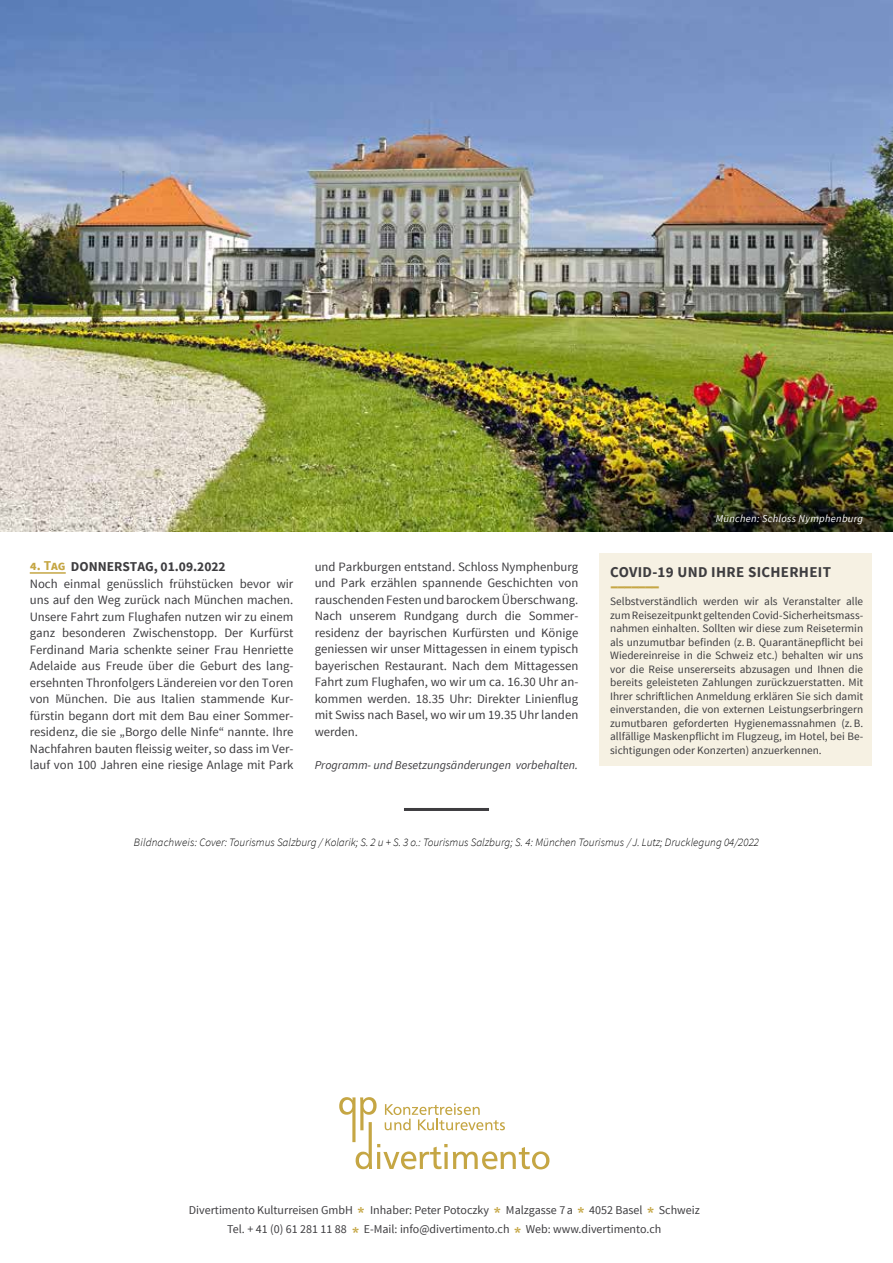
<style>
.page{position:relative;width:893px;height:1263px;background:#fff}
.page>*{position:absolute;margin:0;border:0;box-sizing:border-box;transform-origin:0 0}
.t1{font:900 18px "Source Sans Pro";color:#c5a644}
.t2{font:700 15px "Source Sans Pro";letter-spacing:.02em;color:#3e3d40}
.t3{font:700 13.5px "Source Sans Pro";color:#3e3d40}
.t4{font:12.75px/16.5px "Source Sans Pro";color:#3e3d40;text-align:justify}
.t5{font:12px/19.5px "Source Sans Pro";color:#3e3d40;text-align:center}
.t6{font:italic 12px "Source Sans Pro";color:#3e3d40}
.t7{font:11.25px/13.5px "Source Sans Pro";color:#3e3d40;text-align:justify}
.t8{font:italic 300 11.25px "Source Sans Pro";color:#000}
.t9{font:italic 10.5px "Source Sans Pro";letter-spacing:.03em;color:#fff}
.s1{color:#c5a644}
.s2{font-family:"Source Serif Pro";font-weight:700;font-size:15px;color:#c5a644}
</style>
<div class="page">
<img style="left:0;top:0;width:893px;height:531px">
<svg style="left:339px;top:1097px;width:210px;height:72px"></svg>
<hr style="left:30px;top:572px;width:36px;height:2px;background:#c5a644">
<hr style="left:404px;top:808px;width:85px;height:3px;background:#3e3d40">
<div style="left:600px;top:553px;width:272px;height:212px;background:#f6f1e3"></div>
<p class="t3" style="left:30px;top:558px;width:197px"><span class="s1">4. Tag</span> DONNERSTAG, 01.09.2022</p>
<p class="t4" style="left:30px;top:576px;width:265px">Noch einmal genüsslich frühstücken bevor wir uns auf den Weg zurück nach München machen.<br>Unsere Fahrt zum Flughafen nutzen wir zu einem ganz besonderen Zwischenstopp. Der Kurfürst Ferdinand Maria schenkte seiner Frau Henriette Adelaide aus Freude über die Geburt des lang&shy;ersehnten Thronfolgers Ländereien vor den Toren von München. Die aus Italien stammende Kur&shy;fürstin begann dort mit dem Bau einer Sommer&shy;residenz, die sie „Borgo delle Ninfe“ nannte. Ihre Nachfahren bauten fleissig weiter, so dass im Ver&shy;lauf von 100 Jahren eine riesige Anlage mit Park</p>
<p class="t4" style="left:315px;top:559px;width:265px">und Parkburgen entstand. Schloss Nymphenburg und Park erzählen spannende Geschichten von rauschenden Festen und barockem Überschwang.<br>Nach unserem Rundgang durch die Sommer&shy;residenz der bayrischen Kurfürsten und Könige geniessen wir unser Mittagessen in einem typisch bayerischen Restaurant. Nach dem Mittagessen Fahrt zum Flughafen, wo wir um ca. 16.30 Uhr an&shy;kommen werden. 18.35 Uhr: Direkter Linienflug mit Swiss nach Basel, wo wir um 19.35 Uhr landen werden.</p>
<p class="t6" style="left:315px;top:757px;width:265px">Programm- und Besetzungsänderungen vorbehalten.</p>
<p class="t9" style="left:716px;top:512px;width:149px">München: Schloss Nymphenburg</p>
<p class="t2" style="left:610px;top:562px;width:222px">COVID-19 UND IHRE SICHERHEIT</p>
<h1 class="t1" style="left:610px;top:574px;width:51px">–––––––</h1>
<p class="t7" style="left:610px;top:595px;width:254px">Selbstverständlich werden wir als Veranstalter alle zum Reisezeitpunkt geltenden Covid-Sicherheitsmass&shy;nahmen einhalten. Sollten wir diese zum Reisetermin als unzumutbar befinden (z.B. Quarantänepflicht bei Wiedereinreise in die Schweiz etc.) behalten wir uns vor die Reise unsererseits abzusagen und Ihnen die bereits geleisteten Zahlungen zurückzuerstatten. Mit Ihrer schriftlichen Anmeldung erklären Sie sich damit einverstanden, die von externen Leistungserbringern zumutbaren geforderten Hygienemassnahmen (z.B. allfällige Maskenpflicht im Flugzeug, im Hotel, bei Be&shy;sichtigungen oder Konzerten) anzuerkennen.</p>
<p class="t8" style="left:134px;top:836px;width:627px">Bildnachweis: Cover: Tourismus Salzburg / Kolarik; S. 2 u + S. 3 o.: Tourismus Salzburg; S. 4: München Tourismus / J. Lutz; Drucklegung 04/2022</p>
<p class="t5" style="left:189px;top:1200px;width:512px">Divertimento Kulturreisen GmbH <span class="s2">*</span> Inhaber: Peter Potoczky <span class="s2">*</span> Malzgasse 7a <span class="s2">*</span> 4052 Basel <span class="s2">*</span> Schweiz<br>Tel. + 41 (0) 61 281 11 88 <span class="s2">*</span> E-Mail: info@divertimento.ch <span class="s2">*</span> Web: www.divertimento.ch</p>
</div>
